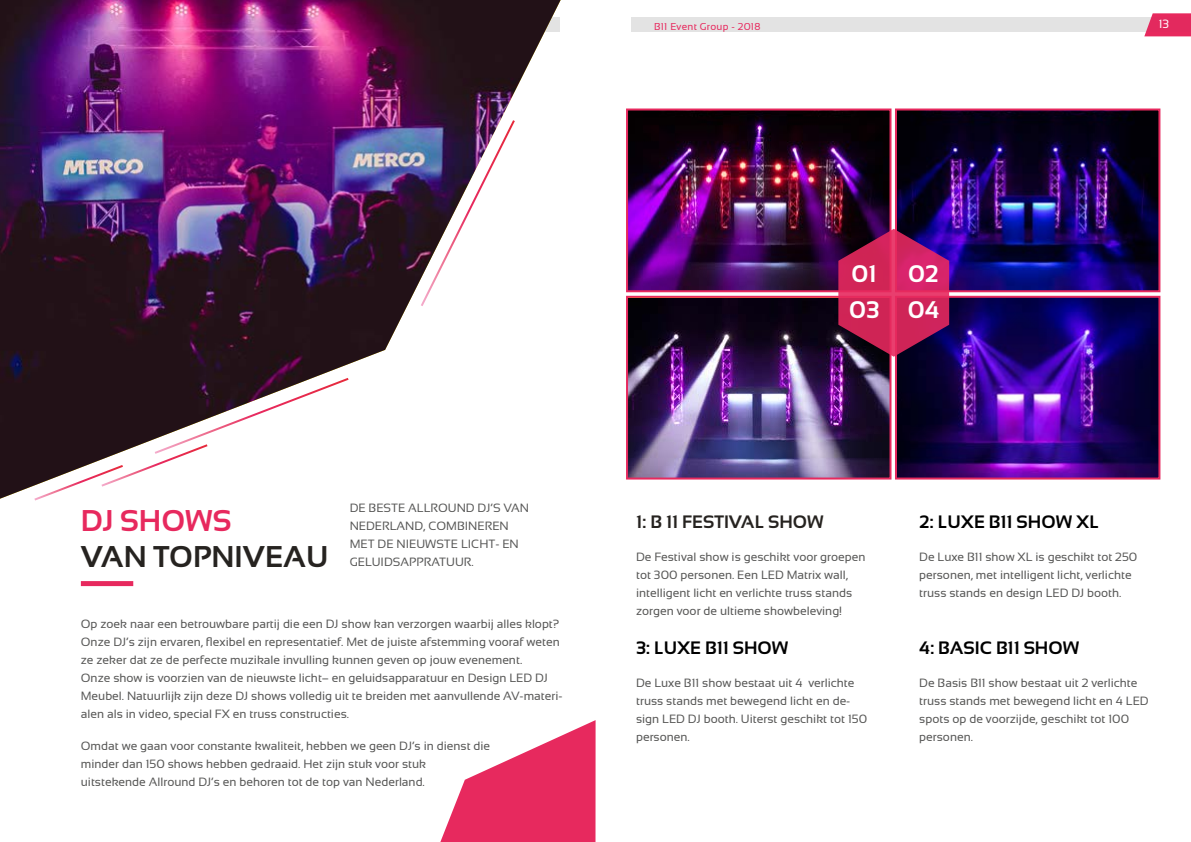
<style>
.page{position:relative;width:1191px;height:842px;background:#fff}
.page>*{position:absolute;margin:0;border:0;box-sizing:border-box;transform-origin:0 0}
.t1{font:700 30px "Sansation";color:#262320}
.t2{font:700 30px "Sansation";color:#e7295e}
.t3{font:700 24px/36px "Sansation";color:#fff;text-align:right}
.t4{font:700 18px "Sansation";color:#000}
.t5{font:700 18px "Sansation";color:#262320}
.t6{font:12px/18px "Sansation";color:#575756}
.t7{font:12px "Sansation";color:#fff}
.t8{font:10px "Sansation";letter-spacing:.025em;color:#e7295e}
</style>
<div class="page">
<svg style="left:1144px;top:13px;width:47px;height:23px"></svg>
<div style="left:631px;top:17px;width:560px;height:15px;background:#e3e3e3"></div>
<img style="left:0;top:0;width:560px;height:499px">
<svg style="left:440px;top:720px;width:155px;height:122px"></svg>
<div style="left:81px;top:581px;width:52px;height:5px;background:#e7295e"></div>
<img style="left:629px;top:111px;width:259px;height:178px">
<div style="left:626px;top:108px;width:265px;height:184px;border:2px solid #e7295e"></div>
<img style="left:898px;top:111px;width:259px;height:178px">
<div style="left:895px;top:108px;width:265px;height:184px;border:2px solid #e7295e"></div>
<img style="left:629px;top:299px;width:259px;height:178px">
<div style="left:626px;top:296px;width:265px;height:184px;border:2px solid #e7295e"></div>
<img style="left:898px;top:299px;width:259px;height:178px">
<div style="left:895px;top:296px;width:265px;height:184px;border:2px solid #e7295e"></div>
<svg style="left:838px;top:229px;width:111px;height:128px;background:#a51f57"></svg>
<p class="t8" style="left:654px;top:21px;width:108px">B11 Event Group - 2018</p>
<p class="t7" style="left:1158px;top:17px;width:12px">13</p>
<h1 class="t2" style="left:81px;top:504px;width:152px">DJ SHOWS</h1>
<h1 class="t1" style="left:81px;top:540px;width:249px">VAN TOPNIVEAU</h1>
<p class="t6" style="left:350px;top:499px;width:181px">DE BESTE ALLROUND DJ’S VAN<br>NEDERLAND, COMBINEREN<br>MET DE NIEUWSTE LICHT- EN<br>GELUIDSAPPRATUUR.</p>
<p class="t6" style="left:81px;top:615px;width:483px">Op zoek naar een betrouwbare partij die een DJ show kan verzorgen waarbij alles klopt?<br>Onze DJ’s zijn ervaren, flexibel en representatief. Met de juiste afstemming vooraf weten ze zeker dat ze de perfecte muzikale invulling kunnen geven op jouw evenement.<br>Onze show is voorzien van de nieuwste licht– en geluidsapparatuur en Design LED DJ Meubel. Natuurlijk zijn deze DJ shows volledig uit te breiden met aanvullende AV-materi&shy;alen als in video, special FX en truss constructies.</p>
<p class="t6" style="left:81px;top:737px;width:411px">Omdat we gaan voor constante kwaliteit, hebben we geen DJ’s in dienst die minder dan 150 shows hebben gedraaid. Het zijn stuk voor stuk uitstekende Allround DJ’s en behoren tot de top van Nederland.</p>
<h2 class="t3" style="left:851px;top:255px;width:27px">01</h2>
<h2 class="t3" style="left:849px;top:255px;width:91px">02<br>03 04</h2>
<h3 class="t5" style="left:636px;top:512px;width:189px">1: B 11 FESTIVAL SHOW</h3>
<h3 class="t4" style="left:919px;top:512px;width:181px">2: LUXE B11 SHOW XL</h3>
<p class="t6" style="left:636px;top:548px;width:231px">De Festival show is geschikt voor groepen tot 300 personen. Een LED Matrix wall, intelligent licht en verlichte truss stands zorgen voor de ultieme showbeleving!</p>
<h3 class="t4" style="left:636px;top:637px;width:154px">3: LUXE B11 SHOW</h3>
<p class="t6" style="left:636px;top:674px;width:233px">De Luxe B11 show bestaat uit 4 verlichte truss stands met bewegend licht en de&shy;sign LED DJ booth. Uiterst geschikt tot 150 personen.</p>
<p class="t6" style="left:919px;top:548px;width:220px">De Luxe B11 show XL is geschikt tot 250 personen, met intelligent licht, verlichte truss stands en design LED DJ booth.</p>
<h3 class="t4" style="left:919px;top:637px;width:162px">4: BASIC B11 SHOW</h3>
<p class="t6" style="left:919px;top:674px;width:231px">De Basis B11 show bestaat uit 2 verlichte truss stands met bewegend licht en 4 LED spots op de voorzijde, geschikt tot 100 personen.</p>
</div>
